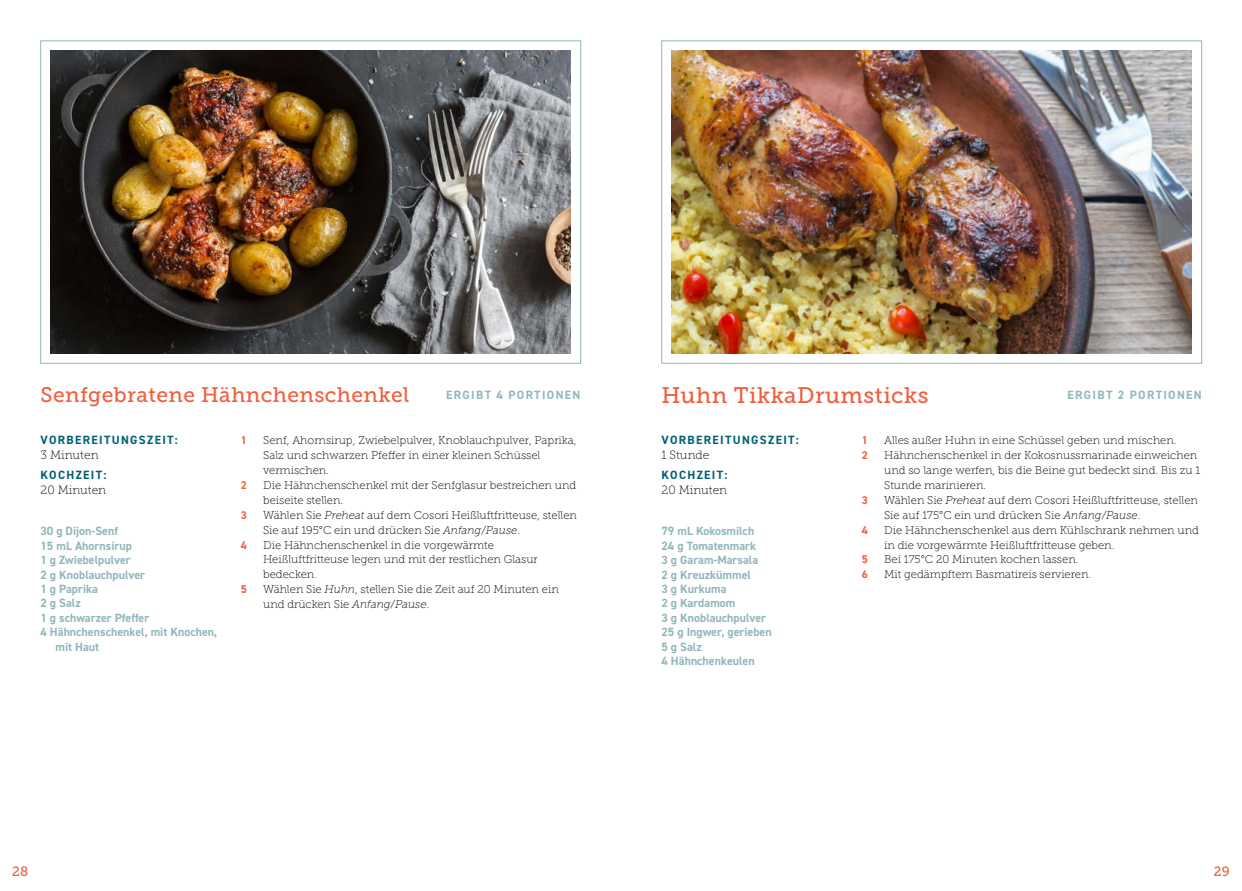
<style>
.page{position:relative;width:1242px;height:891px;background:#fff}
.page>*{position:absolute;margin:0;border:0;box-sizing:border-box;transform-origin:0 0}
.t1{font:22.5px "Museo Slab 500";letter-spacing:.02em;color:#f15f3d}
.t2{font:21px "Museo Slab 500";letter-spacing:.02em;color:#f15f3d}
.t3{font:13.5px "Museo Slab 500";color:#f15f3d}
.t4{font:700 12px/14.4px "DIN2014";color:#92b7bb}
.t5{font:700 12px "DIN2014";letter-spacing:.11em;color:#006074}
.t6{font:12px "Museo Slab 100";color:#000}
.t7{font:700 12px "DIN2014";letter-spacing:.11em;color:#92b7bb}
.t8{font:11.25px/15px "Museo Slab 100";color:#000}
.t9{font:700 11.25px "DIN2014";color:#f15f3d}
.s1{font-style:italic}
</style>
<div class="page">
<img style="left:50px;top:51px;width:521px;height:302px">
<img style="left:672px;top:51px;width:519px;height:302px">
<h2 class="t2" style="left:40px;top:383px;width:370px">Senfgebratene Hähnchenschenkel</h2>
<p class="t7" style="left:446px;top:387px;width:136px">ERGIBT 4 PORTIONEN</p>
<h1 class="t1" style="left:662px;top:382px;width:269px">Huhn TikkaDrumsticks</h1>
<p class="t9" style="left:862px;top:432px;width:8px">1</p>
<p class="t8" style="left:884px;top:432px;width:294px">Alles außer Huhn in eine Schüssel geben und mischen.</p>
<p class="t9" style="left:862px;top:447px;width:8px">2</p>
<p class="t8" style="left:884px;top:447px;width:318px">Hähnchenschenkel in der Kokosnussmarinade einweichen und so lange werfen, bis die Beine gut bedeckt sind. Bis zu 1<br>Stunde marinieren.</p>
<p class="t9" style="left:862px;top:492px;width:8px">3</p>
<p class="t8" style="left:884px;top:492px;width:315px">Wählen Sie <span class="s1">Preheat</span> auf dem Cosori Heißluftfritteuse, stellen<br>Sie auf 175°C ein und drücken Sie <span class="s1">Anfang/Pause</span>.</p>
<p class="t9" style="left:862px;top:522px;width:8px">4</p>
<p class="t8" style="left:884px;top:522px;width:316px">Die Hähnchenschenkel aus dem Kühlschrank nehmen und in die vorgewärmte Heißluftfritteuse geben.</p>
<p class="t9" style="left:862px;top:552px;width:8px">5</p>
<p class="t8" style="left:884px;top:552px;width:196px">Bei 175°C 20 Minuten kochen lassen.</p>
<p class="t9" style="left:862px;top:567px;width:8px">6</p>
<p class="t8" style="left:884px;top:567px;width:208px">Mit gedämpftem Basmatireis servieren.</p>
<p class="t7" style="left:1068px;top:387px;width:136px">ERGIBT 2 PORTIONEN</p>
<p class="t9" style="left:241px;top:432px;width:8px">1</p>
<p class="t8" style="left:263px;top:432px;width:315px">Senf, Ahornsirup, Zwiebelpulver, Knoblauchpulver, Paprika,<br>Salz und schwarzen Pfeffer in einer kleinen Schüssel vermischen.</p>
<p class="t9" style="left:241px;top:477px;width:8px">2</p>
<p class="t8" style="left:263px;top:477px;width:315px">Die Hähnchenschenkel mit der Senfglasur bestreichen und beiseite stellen.</p>
<p class="t9" style="left:241px;top:507px;width:8px">3</p>
<p class="t8" style="left:263px;top:507px;width:315px">Wählen Sie <span class="s1">Preheat</span> auf dem Cosori Heißluftfritteuse, stellen<br>Sie auf 195°C ein und drücken Sie <span class="s1">Anfang/Pause</span>.</p>
<p class="t9" style="left:241px;top:537px;width:8px">4</p>
<p class="t8" style="left:263px;top:537px;width:276px">Die Hähnchenschenkel in die vorgewärmte<br>Heißluftfritteuse legen und mit der restlichen Glasur bedecken.</p>
<p class="t9" style="left:241px;top:582px;width:8px">5</p>
<p class="t8" style="left:263px;top:582px;width:297px">Wählen Sie <span class="s1">Huhn</span>, stellen Sie die Zeit auf 20 Minuten ein und drücken Sie <span class="s1">Anfang/Pause</span>.</p>
<p class="t5" style="left:41px;top:432px;width:139px">VORBEREITUNGSZEIT:</p>
<p class="t6" style="left:41px;top:448px;width:60px">3 Minuten</p>
<p class="t5" style="left:41px;top:467px;width:67px">KOCHZEIT:</p>
<p class="t6" style="left:41px;top:483px;width:67px">20 Minuten</p>
<p class="t5" style="left:662px;top:432px;width:139px">VORBEREITUNGSZEIT:</p>
<p class="t6" style="left:662px;top:448px;width:49px">1 Stunde</p>
<p class="t5" style="left:662px;top:467px;width:67px">KOCHZEIT:</p>
<p class="t6" style="left:662px;top:483px;width:67px">20 Minuten</p>
<p class="t4" style="left:662px;top:524px;width:112px">79 mL Kokosmilch<br>24 g Tomatenmark<br>3 g Garam-Marsala<br>2 g Kreuzkümmel<br>3 g Kurkuma<br>2 g Kardamom<br>3 g Knoblauchpulver<br>25 g Ingwer, gerieben<br>5 g Salz<br>4 Hähnchenkeulen</p>
<p class="t4" style="left:40px;top:524px;width:79px">30 g Dijon-Senf</p>
<p class="t4" style="left:40px;top:538px;width:93px">15 mL Ahornsirup</p>
<p class="t4" style="left:40px;top:553px;width:92px">1 g Zwiebelpulver</p>
<p class="t4" style="left:40px;top:567px;width:106px">2 g Knoblauchpulver</p>
<p class="t4" style="left:40px;top:581px;width:59px">1 g Paprika</p>
<p class="t4" style="left:40px;top:596px;width:42px">2 g Salz</p>
<p class="t4" style="left:40px;top:610px;width:110px">1 g schwarzer Pfeffer</p>
<p class="t4" style="left:40px;top:625px;width:178px">4 Hähnchenschenkel, mit Knochen,</p>
<p class="t4" style="left:56px;top:639px;width:45px">mit Haut</p>
<p class="t3" style="left:12px;top:864px;width:18px">28</p>
<p class="t3" style="left:1214px;top:864px;width:17px">29</p>
</div>
